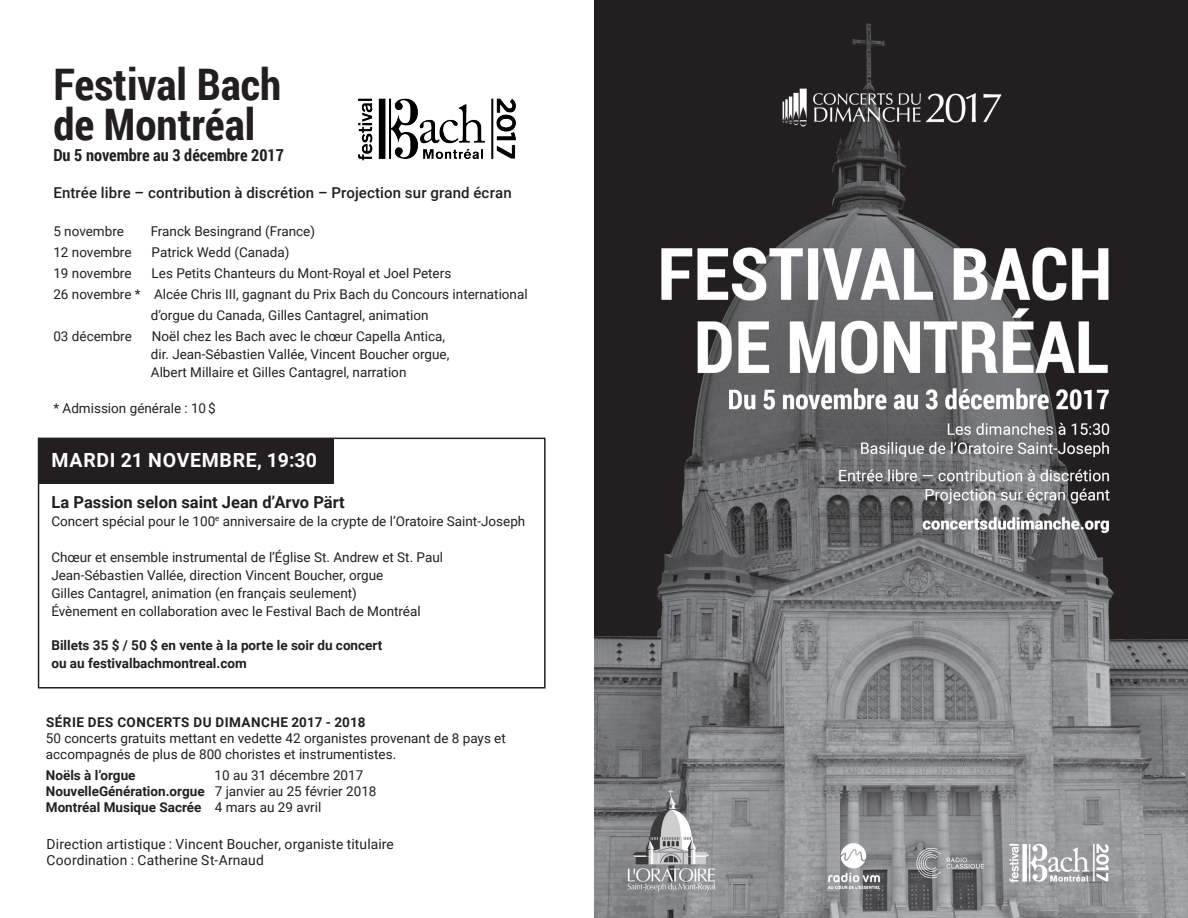
<style>
.page{position:relative;width:1188px;height:918px;background:#fff}
.page>*{position:absolute;margin:0;border:0;box-sizing:border-box;transform-origin:0 0}
.t1{font:700 43.5px "Roboto Condensed";color:#231f20}
.t2{font:700 19.5px "Roboto";letter-spacing:.035em;color:#fff}
.t3{font:700 16.5px "Roboto";color:#231f20}
.t4{font:700 16.5px "Roboto Condensed";color:#231f20}
.t5{font:16.5px "Roboto";letter-spacing:.035em;color:#fff}
.t6{font:500 15px "Roboto";letter-spacing:.01em;color:#231f20}
.t7{font:13.8px "Roboto";letter-spacing:.01em;color:#231f20}
.t8{font:13.5px/16.2px "Roboto";color:#231f20}
.t9{font:700 13.5px "Roboto";color:#231f20}
.t10{font:700 13.5px "Roboto";letter-spacing:.035em;color:#231f20}
.s1{font-weight:400}
</style>
<div class="page">
<img style="left:594px;top:0;width:594px;height:918px">
<div style="left:38px;top:438px;width:508px;height:251px;border:2px solid #231f20"></div>
<div style="left:39px;top:439px;width:295px;height:45px;background:#231f20"></div>
<img style="left:358px;top:98px;width:158px;height:63px">
<p class="t1" style="left:53px;top:53px;width:229px">Festival Bach</p>
<p class="t1" style="left:53px;top:94px;width:204px">de Montréal</p>
<p class="t4" style="left:53px;top:144px;width:232px">Du 5 novembre au 3 décembre 2017</p>
<p class="t6" style="left:53px;top:182px;width:460px">Entrée libre – contribution à discrétion – Projection sur grand écran</p>
<p class="t8" style="left:53px;top:223px;width:72px">5 novembre</p>
<p class="t8" style="left:151px;top:223px;width:166px">Franck Besingrand (France)</p>
<p class="t8" style="left:53px;top:244px;width:80px">12 novembre</p>
<p class="t8" style="left:152px;top:244px;width:139px">Patrick Wedd (Canada)</p>
<p class="t8" style="left:53px;top:265px;width:80px">19 novembre</p>
<p class="t8" style="left:152px;top:265px;width:301px">Les Petits Chanteurs du Mont-Royal et Joel Peters</p>
<p class="t8" style="left:53px;top:284px;width:476px;line-height:21px;text-align:center">26 novembre * Alcée Chris III, gagnant du Prix Bach du Concours international d’orgue du Canada, Gilles Cantagrel, animation</p>
<p class="t8" style="left:53px;top:328px;width:80px">03 décembre</p>
<p class="t8" style="left:152px;top:328px;width:295px">Noël chez les Bach avec le chœur Capella Antica,</p>
<p class="t8" style="left:151px;top:346px;width:300px">dir. Jean-Sébastien Vallée, Vincent Boucher orgue,</p>
<p class="t8" style="left:151px;top:364px;width:257px">Albert Millaire et Gilles Cantagrel, narration</p>
<p class="t8" style="left:53px;top:400px;width:164px">* Admission générale : 10 $</p>
<p class="t5" style="left:52px;top:450px;width:214px">MARDI 21 NOVEMBRE 2017</p>
<p class="t3" style="left:52px;top:490px;width:295px">La Passion selon saint Jean d’Arvo Pärt</p>
<p class="t8" style="left:51px;top:512px;width:476px">Concert spécial pour le 100<sup>e</sup> anniversaire de la crypte de l’Oratoire Saint-Joseph</p>
<p class="t8" style="left:51px;top:548px;width:393px">Chœur et ensemble instrumental de l’Église St. Andrew et St. Paul</p>
<p class="t8" style="left:51px;top:566px;width:333px">Jean-Sébastien Vallée, direction Vincent Boucher, orgue</p>
<p class="t8" style="left:51px;top:584px;width:307px">Gilles Cantagrel, animation (en français seulement)</p>
<p class="t8" style="left:51px;top:602px;width:371px">Évènement en collaboration avec le Festival Bach de Montréal</p>
<p class="t9" style="left:51px;top:636px;width:332px">Billets 35 $ / 50 $ en vente à la porte le soir du concert</p>
<p class="t9" style="left:51px;top:654px;width:197px">ou au festivalbachmontreal.com</p>
<p class="t2" style="left:52px;top:447px;width:267px">MARDI 21 NOVEMBRE, 19:30</p>
<p class="t10" style="left:46px;top:712px;width:321px">SÉRIE DES CONCERTS DU DIMANCHE 2017 - 2018</p>
<p class="t8" style="left:46px;top:729px;width:462px">50 concerts gratuits mettant en vedette 42 organistes provenant de 8 pays et accompagnés de plus de 800 choristes et instrumentistes.</p>
<p class="t9" style="left:46px;top:766px;width:91px">Noëls à l’orgue</p>
<p class="t8" style="left:215px;top:767px;width:150px">10 au 31 décembre 2017</p>
<p class="t9" style="left:46px;top:782px;width:332px">NouvelleGénération.orgue <span class="s1">7 janvier au 25 février 2018</span></p>
<p class="t9" style="left:46px;top:798px;width:277px">Montréal Musique Sacrée <span class="s1">4 mars au 29 avril</span></p>
<p class="t7" style="left:47px;top:834px;width:349px">Direction artistique : Vincent Boucher, organiste titulaire</p>
<p class="t7" style="left:47px;top:850px;width:219px">Coordination : Catherine St-Arnaud</p>
</div>
